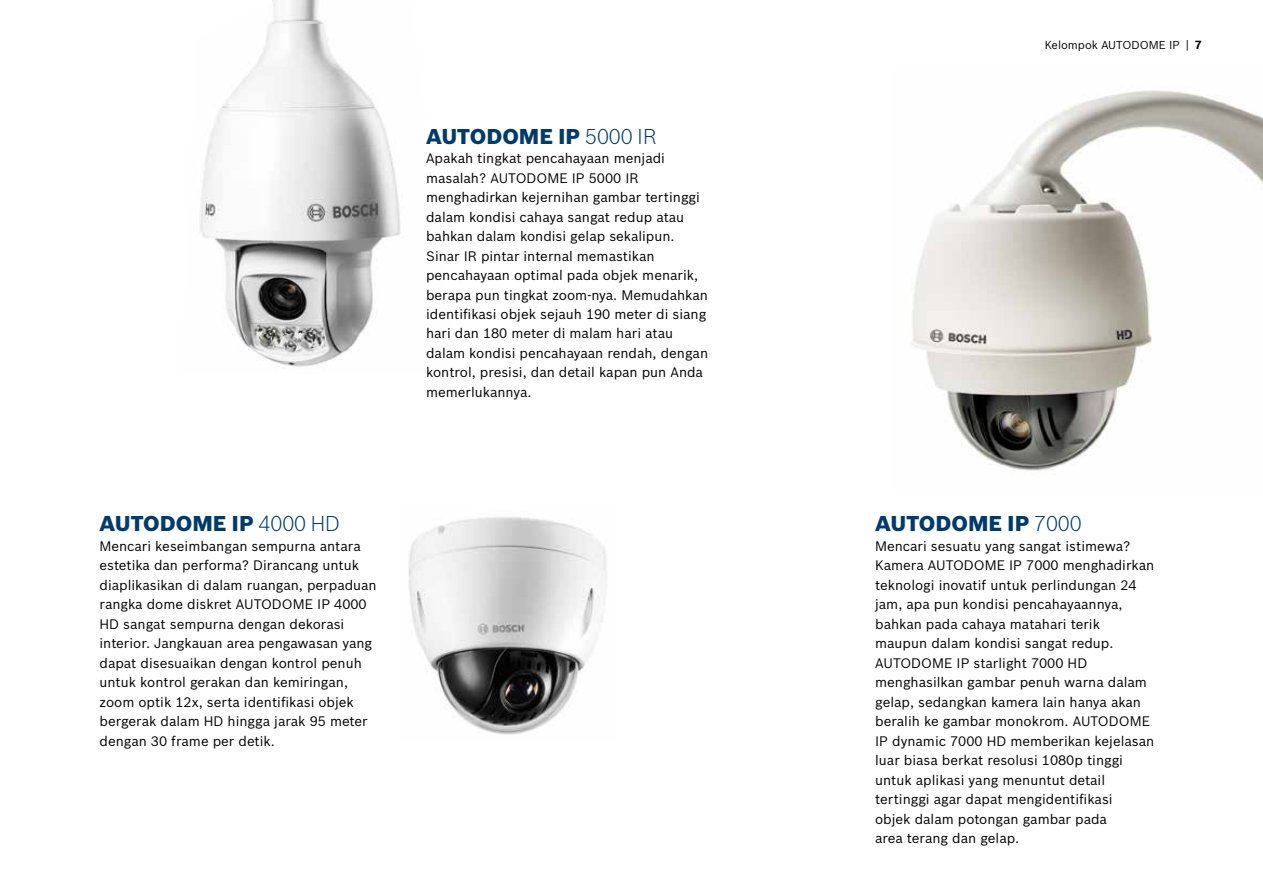
<style>
.page{position:relative;width:1263px;height:893px;background:#fff}
.page>*{position:absolute;margin:0;border:0;box-sizing:border-box;transform-origin:0 0}
.t1{font:900 21px "Bosch Sans";color:#003b6a}
.t2{font:13.5px/19.5px "Bosch Sans";color:#000}
.t3{font:11.25px "Bosch Sans";color:#000}
.s1{font-weight:300}
.s2{font-size:11.55px}
.s3{font-weight:700;font-size:11.55px}
</style>
<div class="page">
<img style="left:200px;top:0;width:201px;height:369px">
<img style="left:408px;top:517px;width:199px;height:218px">
<img style="left:911px;top:90px;width:352px;height:381px">
<h1 class="t1" style="left:99px;top:511px;width:242px">AUTODOME IP <span class="s1">4000 HD</span></h1>
<p class="t2" style="left:99px;top:536px;width:279px">Mencari keseimbangan sempurna antara estetika dan performa? Dirancang untuk diaplikasikan di dalam ruangan, perpaduan rangka dome diskret AUTODOME IP 4000<br>HD sangat sempurna dengan dekorasi interior. Jangkauan area pengawasan yang dapat disesuaikan dengan kontrol penuh untuk kontrol gerakan dan kemiringan, zoom optik 12x, serta identifikasi objek bergerak dalam HD hingga jarak 95 meter dengan 30 frame per detik.</p>
<h1 class="t1" style="left:426px;top:123px;width:232px">AUTODOME IP <span class="s1">5000 IR</span></h1>
<p class="t2" style="left:426px;top:148px;width:284px">Apakah tingkat pencahayaan menjadi masalah? AUTODOME IP 5000 IR menghadirkan kejernihan gambar tertinggi dalam kondisi cahaya sangat redup atau bahkan dalam kondisi gelap sekalipun.<br>Sinar IR pintar internal memastikan pencahayaan optimal pada objek menarik, berapa pun tingkat zoom-nya. Memudahkan identifikasi objek sejauh 190 meter di siang hari dan 180 meter di malam hari atau dalam kondisi pencahayaan rendah, dengan kontrol, presisi, dan detail kapan pun Anda memerlukannya.</p>
<p class="t3" style="left:1045px;top:38px;width:158px">Kelompok AUTODOME IP <span class="s2">|</span> <span class="s3">7</span></p>
<h1 class="t1" style="left:875px;top:511px;width:208px">AUTODOME IP <span class="s1">7000</span></h1>
<p class="t2" style="left:875px;top:536px;width:281px">Mencari sesuatu yang sangat istimewa?<br>Kamera AUTODOME IP 7000 menghadirkan teknologi inovatif untuk perlindungan 24 jam, apa pun kondisi pencahayaannya, bahkan pada cahaya matahari terik maupun dalam kondisi sangat redup.<br>AUTODOME IP starlight 7000 HD menghasilkan gambar penuh warna dalam gelap, sedangkan kamera lain hanya akan beralih ke gambar monokrom. AUTODOME IP dynamic 7000 HD memberikan kejelasan luar biasa berkat resolusi 1080p tinggi untuk aplikasi yang menuntut detail tertinggi agar dapat mengidentifikasi<br>objek dalam potongan gambar pada<br>area terang dan gelap.</p>
</div>
